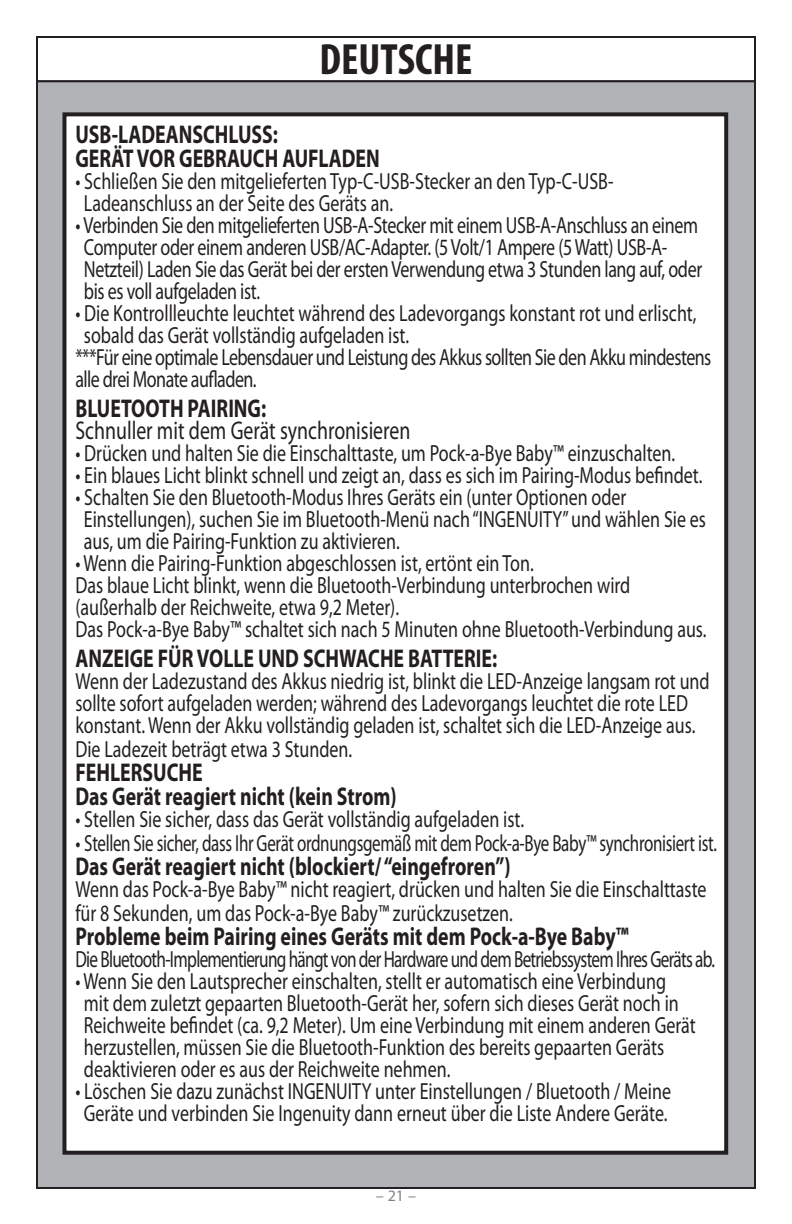
<style>
.page{position:relative;width:792px;height:1224px;background:#fff}
.page>*{position:absolute;margin:0;border:0;box-sizing:border-box;transform-origin:0 0}
.ParaTitle12ptC{font:700 condensed 44px "Myriad Pro";color:#231f20}
.Bulleted_Copy{font:700 25.8px/24px "Myriad Pro";color:#231f20;scale:.77 1}
.Bulleted_Copy-2{font:25.8px/22px "Myriad Pro";color:#231f20;scale:.77 1}
.Bulleted_Copy-3{font:23.4px/22.6px "Myriad Pro";color:#231f20;scale:.77 1}
.Bulleted_Copy-4{font:23.4px "Myriad Pro";letter-spacing:-.02em;color:#231f20;scale:.77 1}
.Bulleted_Copy-5{font:23.4px/22px "Myriad Pro";letter-spacing:-.03em;color:#231f20;scale:.77 1}
.Bulleted_Copy-6{font:23.4px "Myriad Pro";letter-spacing:-.04em;color:#231f20;scale:.74 1}
.t1{font:16px "Myriad Pro";color:#808285}
.s1{font-weight:700}
</style>
<div class="page">
<div style="left:36px;top:80px;width:720px;height:1109px;background:#b2b3b7;border:2px solid #231f20"></div>
<div style="left:62px;top:112px;width:666px;height:1043px;background:#fff;border:4px solid #231f20"></div>
<div style="left:36px;top:36px;width:720px;height:46px;border:2px solid #231f20"></div>
<p class="ParaTitle12ptC" style="left:320px;top:35px;width:154px">DEUTSCHE</p>
<p class="Bulleted_Copy" style="left:75px;top:123px;width:397px">USB-LADEANSCHLUSS:<br>GERÄT VOR GEBRAUCH AUFLADEN</p>
<p class="Bulleted_Copy-3" style="left:75px;top:170px;width:701px">• Schließen Sie den mitgelieferten Typ-C-USB-Stecker an den Typ-C-USB-</p>
<p class="Bulleted_Copy-3" style="left:84px;top:192px;width:403px">Ladeanschluss an der Seite des Geräts an.</p>
<p class="Bulleted_Copy-4" style="left:75px;top:212px;width:810px">• Verbinden Sie den mitgelieferten USB-A-Stecker mit einem USB-A-Anschluss an einem</p>
<p class="Bulleted_Copy-4" style="left:84px;top:234px;width:759px">Computer oder einem anderen USB/AC-Adapter. (5 Volt/1 Ampere (5 Watt) USB-A-</p>
<p class="Bulleted_Copy-4" style="left:84px;top:256px;width:805px">Netzteil) Laden Sie das Gerät bei der ersten Verwendung etwa 3 Stunden lang auf, oder</p>
<p class="Bulleted_Copy-4" style="left:84px;top:278px;width:230px">bis es voll aufgeladen ist.</p>
<p class="Bulleted_Copy-3" style="left:75px;top:302px;width:808px">• Die Kontrollleuchte leuchtet während des Ladevorgangs konstant rot und erlischt,</p>
<p class="Bulleted_Copy-3" style="left:84px;top:324px;width:424px">sobald das Gerät vollständig aufgeladen ist.</p>
<p class="Bulleted_Copy-5" style="left:75px;top:347px;width:827px">***Für eine optimale Lebensdauer und Leistung des Akkus sollten Sie den Akku mindestens alle drei Monate aufladen.</p>
<p class="Bulleted_Copy-2" style="left:75px;top:398px;width:437px"><span class="s1">BLUETOOTH PAIRING:<br></span>Schnuller mit dem Gerät synchronisieren</p>
<p class="Bulleted_Copy-3" style="left:75px;top:442px;width:781px">• Drücken und halten Sie die Einschalttaste, um Pock-a-Bye Baby™ einzuschalten.</p>
<p class="Bulleted_Copy-3" style="left:75px;top:464px;width:816px">• Ein blaues Licht blinkt schnell und zeigt an, dass es sich im Pairing-Modus befindet.</p>
<p class="Bulleted_Copy-3" style="left:75px;top:486px;width:717px">• Schalten Sie den Bluetooth-Modus Ihres Geräts ein (unter Optionen oder</p>
<p class="Bulleted_Copy-3" style="left:84px;top:508px;width:810px">Einstellungen), suchen Sie im Bluetooth-Menü nach “INGENUITY” und wählen Sie es</p>
<p class="Bulleted_Copy-3" style="left:84px;top:530px;width:412px">aus, um die Pairing-Funktion zu aktivieren.</p>
<p class="Bulleted_Copy-3" style="left:75px;top:552px;width:597px">• Wenn die Pairing-Funktion abgeschlossen ist, ertönt ein Ton.</p>
<p class="Bulleted_Copy-3" style="left:75px;top:575px;width:722px;line-height:22px">Das blaue Licht blinkt, wenn die Bluetooth-Verbindung unterbrochen wird (außerhalb der Reichweite, etwa 9,2 Meter).</p>
<p class="Bulleted_Copy-3" style="left:75px;top:618px;width:821px">Das Pock-a-Bye Baby™ schaltet sich nach 5 Minuten ohne Bluetooth-Verbindung aus.</p>
<p class="Bulleted_Copy" style="left:75px;top:647px;width:549px">ANZEIGE FÜR VOLLE UND SCHWACHE BATTERIE:</p>
<p class="Bulleted_Copy-3" style="left:75px;top:670px;width:825px">Wenn der Ladezustand des Akkus niedrig ist, blinkt die LED-Anzeige langsam rot und sollte sofort aufgeladen werden; während des Ladevorgangs leuchtet die rote LED konstant. Wenn der Akku vollständig geladen ist, schaltet sich die LED-Anzeige aus.<br>Die Ladezeit beträgt etwa 3 Stunden.</p>
<p class="Bulleted_Copy" style="left:75px;top:761px;width:167px">FEHLERSUCHE</p>
<p class="Bulleted_Copy" style="left:75px;top:785px;width:419px">Das Gerät reagiert nicht (kein Strom)</p>
<p class="Bulleted_Copy-3" style="left:75px;top:808px;width:584px">• Stellen Sie sicher, dass das Gerät vollständig aufgeladen ist.</p>
<p class="Bulleted_Copy-4" style="left:75px;top:830px;width:835px">• Stellen Sie sicher, dass Ihr Gerät ordnungsgemäß mit dem Pock-a-Bye Baby™ synchronisiert ist.</p>
<p class="Bulleted_Copy" style="left:75px;top:855px;width:567px">Das Gerät reagiert nicht (blockiert/ “eingefroren”)</p>
<p class="Bulleted_Copy-3" style="left:75px;top:878px;width:821px;line-height:24px">Wenn das Pock-a-Bye Baby™ nicht reagiert, drücken und halten Sie die Einschalttaste für 8 Sekunden, um das Pock-a-Bye Baby™ zurückzusetzen.</p>
<p class="Bulleted_Copy" style="left:75px;top:925px;width:720px">Probleme beim Pairing eines Geräts mit dem Pock-a-Bye Baby™</p>
<p class="Bulleted_Copy-6" style="left:75px;top:946px;width:866px">Die Bluetooth-Implementierung hängt von der Hardware und dem Betriebssystem Ihres Geräts ab.</p>
<p class="Bulleted_Copy-3" style="left:75px;top:970px;width:769px">• Wenn Sie den Lautsprecher einschalten, stellt er automatisch eine Verbindung</p>
<p class="Bulleted_Copy-3" style="left:84px;top:992px;width:774px">mit dem zuletzt gepaarten Bluetooth-Gerät her, sofern sich dieses Gerät noch in</p>
<p class="Bulleted_Copy-3" style="left:84px;top:1014px;width:796px">Reichweite befindet (ca. 9,2 Meter). Um eine Verbindung mit einem anderen Gerät</p>
<p class="Bulleted_Copy-3" style="left:84px;top:1036px;width:755px">herzustellen, müssen Sie die Bluetooth-Funktion des bereits gepaarten Geräts</p>
<p class="Bulleted_Copy-3" style="left:84px;top:1058px;width:478px">deaktivieren oder es aus der Reichweite nehmen.</p>
<p class="Bulleted_Copy-3" style="left:75px;top:1080px;width:775px">• Löschen Sie dazu zunächst INGENUITY unter Einstellungen / Bluetooth / Meine</p>
<p class="Bulleted_Copy-3" style="left:84px;top:1102px;width:760px">Geräte und verbinden Sie Ingenuity dann erneut über die Liste Andere Geräte.</p>
<p class="t1" style="left:376px;top:1187px;width:42px">– 21 –</p>
</div>
